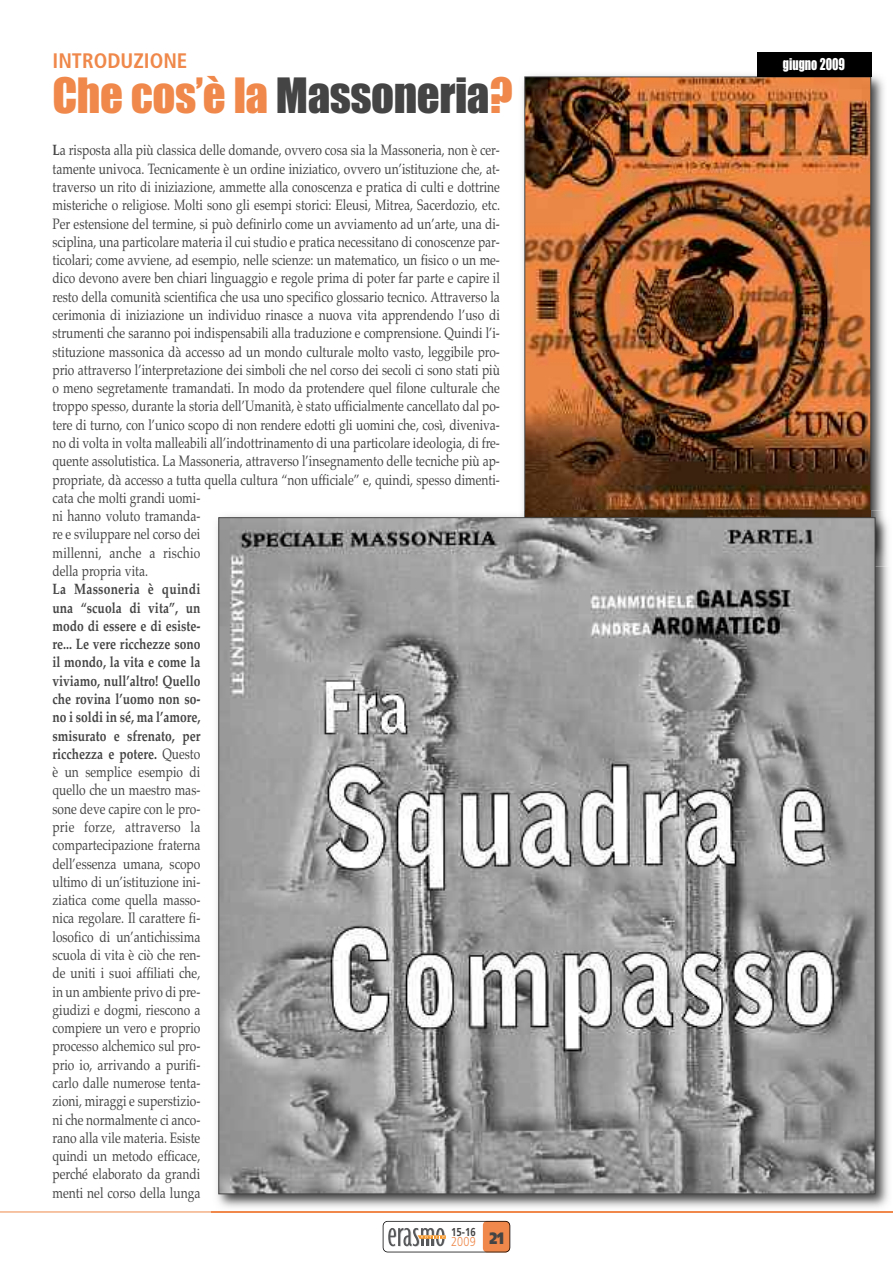
<style>
.page{position:relative;width:893px;height:1263px;background:#fff}
.page>*{position:absolute;margin:0;border:0;box-sizing:border-box;transform-origin:0 0}
.t1{font:45px "Impact";letter-spacing:-.01em;color:#ef884a}
.t2{font:700 condensed 21px "Frutiger";color:#ef884a}
.t3{font:900 16.5px "Frutiger";color:#444;scale:.8 1}
.t4{font:15px/18.3px "Palatino";color:#444;scale:.8 1}
.t5{font:15px "Impact";color:#fff;scale:.8 1}
.t6{font:300 12.9px "Frutiger";color:#ef884a;scale:.84 1}
.t7{font:700 11.55px "Frutiger";color:#444;scale:.84 1}
.s1{color:#444}
.s2{font-weight:700}
</style>
<div class="page">
<div style="left:483px;top:1221px;width:27px;height:31px;background:#ef884a;border-radius:4px"></div>
<svg style="left:388px;top:1228px;width:58px;height:18px"></svg>
<div style="left:383px;top:1221px;width:127px;height:31px;border:2px solid #000;border-radius:5px"></div>
<hr style="left:0;top:1211px;width:893px;height:1px;background:#ef884a">
<img style="left:523px;top:70px;width:361px;height:440px">
<img style="left:526px;top:79px;width:343px;height:431px">
<img style="left:211px;top:516px;width:682px;height:697px">
<img style="left:211px;top:1211px;width:682px;height:1px">
<img style="left:517px;top:510px;width:374px;height:56px">
<img style="left:525px;top:510px;width:345px;height:7px">
<img style="left:220px;top:519px;width:653px;height:673px">
<div style="left:757px;top:52px;width:114px;height:25px;background:#000"></div>
<h2 class="t2" style="left:53px;top:53px;width:136px">INTRODUZIONE</h2>
<h1 class="t1" style="left:53px;top:71px;width:462px">Che cos’è la <span class="s1">Massoneria</span>?</h1>
<p class="t4" style="left:53px;top:141px;width:561px"><span class="s2">L</span>a risposta alla più classica delle domande, ovvero cosa sia la Massoneria, non è cer&shy;tamente univoca. Tecnicamente è un ordine iniziatico, ovvero un’istituzione che, at&shy;traverso un rito di iniziazione, ammette alla conoscenza e pratica di culti e dottrine misteriche o religiose. Molti sono gli esempi storici: Eleusi, Mitrea, Sacerdozio, etc.<br>Per estensione del termine, si può definirlo come un avviamento ad un’arte, una di&shy;sciplina, una particolare materia il cui studio e pratica necessitano di conoscenze par&shy;ticolari; come avviene, ad esempio, nelle scienze: un matematico, un fisico o un me&shy;dico devono avere ben chiari linguaggio e regole prima di poter far parte e capire il resto della comunità scientifica che usa uno specifico glossario tecnico. Attraverso la cerimonia di iniziazione un individuo rinasce a nuova vita apprendendo l’uso di strumenti che saranno poi indispensabili alla traduzione e comprensione. Quindi l’i&shy;stituzione massonica dà accesso ad un mondo culturale molto vasto, leggibile pro&shy;prio attraverso l’interpretazione dei simboli che nel corso dei secoli ci sono stati più o meno segretamente tramandati. In modo da protendere quel filone culturale che troppo spesso, durante la storia dell’Umanità, è stato ufficialmente cancellato dal po&shy;tere di turno, con l’unico scopo di non rendere edotti gli uomini che, così, diveniva&shy;no di volta in volta malleabili all’indottrinamento di una particolare ideologia, di fre&shy;quente assolutistica. La Massoneria, attraverso l’insegnamento delle tecniche più ap&shy;propriate, dà accesso a tutta quella cultura “non ufficiale” e, quindi, spesso dimenti&shy;cata che molti grandi uomi-<br>ni hanno voluto tramanda-<br>re e sviluppare nel corso dei<br>millenni, anche a rischio<br>della propria vita.</p>
<p class="t4" style="left:53px;top:580px;width:186px;text-align:justify"><span class="s2">La Massoneria è quindi una “scuola di vita”, un modo di essere e di esiste&shy;re... Le vere ricchezze sono il mondo, la vita e come la viviamo, null’altro! Quello che rovina l’uomo non so&shy;no i soldi in sé, ma l’amore, smisurato e sfrenato, per ricchezza e potere.</span> Questo è un semplice esempio di quello che un maestro mas&shy;sone deve capire con le pro&shy;prie forze, attraverso la compartecipazione fraterna dell’essenza umana, scopo ultimo di un’istituzione ini&shy;ziatica come quella masso&shy;nica regolare. Il carattere fi&shy;losofico di un’antichissima scuola di vita è ciò che ren&shy;de uniti i suoi affiliati che, in un ambiente privo di pre&shy;giudizi e dogmi, riescono a compiere un vero e proprio processo alchemico sul pro&shy;prio io, arrivando a purifi&shy;carlo dalle numerose tenta&shy;zioni, miraggi e superstizio&shy;ni che normalmente ci anco&shy;rano alla vile materia. Esiste quindi un metodo efficace, perché elaborato da grandi menti nel corso della lunga</p>
<p class="t7" style="left:451px;top:1227px;width:31px">15-16</p>
<p class="t6" style="left:451px;top:1237px;width:31px">2009</p>
<p class="t3" style="left:489px;top:1231px;width:20px">21</p>
<p class="t5" style="left:783px;top:56px;width:79px">giugno 2009</p>
</div>
